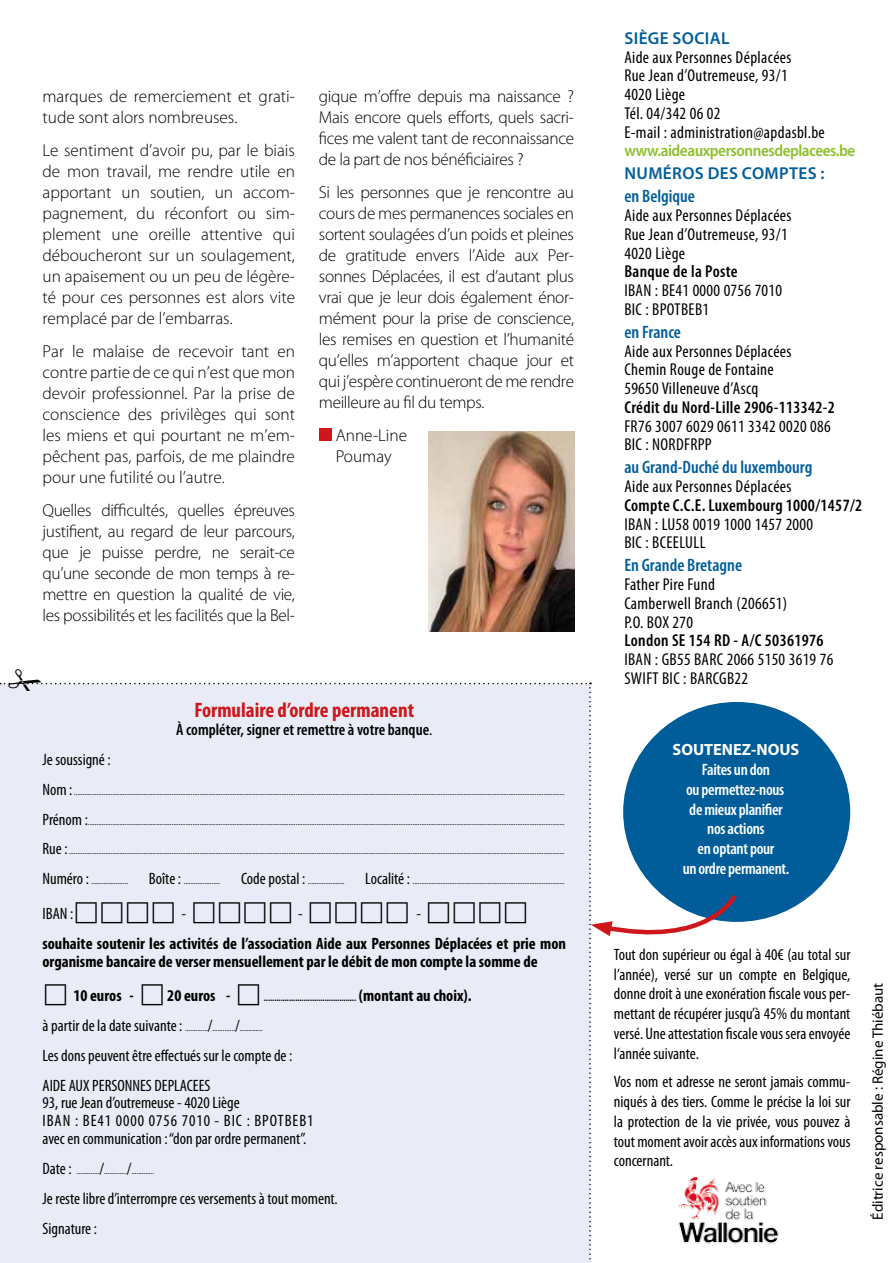
<style>
.page{position:relative;width:893px;height:1263px;background:#fff}
.page>*{position:absolute;margin:0;border:0;box-sizing:border-box;transform-origin:0 0}
.t1{font:700 condensed 21px "Myriad Pro";color:#cd171a}
.t2{font:600 condensed 18px "Myriad Pro";color:#005d9a}
.t3{font:300 17.25px/21px "Myriad Pro";color:#000;text-align:justify}
.t4{font:condensed 17.25px/18.8px "Myriad Pro";letter-spacing:.02em;color:#000}
.t5{font:600 condensed 17.25px "Myriad Pro";letter-spacing:.02em;color:#000}
.t6{font:600 17.25px "Myriad Pro";letter-spacing:.02em;color:#005d9a}
.t7{font:condensed 16.5px/19.8px "Myriad Pro";color:#000}
.t8{font:700 condensed 16.5px/17.9px "Myriad Pro";color:#000}
.t9{font:600 condensed 16.5px/19.8px "Myriad Pro";letter-spacing:-.02em;color:#fff;text-align:center}
.t10{font:600 condensed 16.5px "Myriad Pro";color:#000}
.t11{font:600 semi-condensed 16.5px "Myriad Pro";letter-spacing:-.03em;color:#8ebf2d}
.t12{font:700 16.35px "Myriad Pro";color:#fff}
.t13{font:15px "Myriad Pro";color:#000}
.t14{font:condensed 9px "Myriad Pro";color:#000}
.t15{font:700 condensed 9px "Myriad Pro";color:#000}
.s1{font-weight:400}
.s2{font-size:16.5px}
</style>
<div class="page">
<img style="left:739px;top:1182px;width:40px;height:62px">
<div style="left:623px;top:702px;width:227px;height:220px;background:#005d9a;border-radius:50%"></div>
<div style="left:319px;top:428px;width:13px;height:13px;background:#cd171a"></div>
<img style="left:428px;top:432px;width:146px;height:199px">
<svg style="left:0;top:682px;width:739px;height:581px"></svg>
<p class="t3" style="left:43px;top:86px;width:254px">marques de remerciement et grati&shy;tude sont alors nombreuses.</p>
<p class="t3" style="left:43px;top:140px;width:254px">Le sentiment d’avoir pu, par le biais de mon travail, me rendre utile en apportant un soutien, un accom&shy;pagnement, du réconfort ou sim&shy;plement une oreille attentive qui déboucheront sur un soulagement, un apaisement ou un peu de légère&shy;té pour ces personnes est alors vite remplacé par de l’embarras.</p>
<p class="t3" style="left:43px;top:341px;width:254px">Par le malaise de recevoir tant en contre partie de ce qui n’est que mon devoir professionnel. Par la prise de conscience des privilèges qui sont les miens et qui pourtant ne m’em&shy;pêchent pas, parfois, de me plaindre pour une futilité ou l’autre.</p>
<p class="t3" style="left:43px;top:500px;width:254px">Quelles difficultés, quelles épreuves justifient, au regard de leur parcours, que je puisse perdre, ne serait-ce qu’une seconde de mon temps à re&shy;mettre en question la qualité de vie, les possibilités et les facilités que la Bel-</p>
<p class="t3" style="left:319px;top:86px;width:257px">gique m’offre depuis ma naissance ?<br>Mais encore quels efforts, quels sacri&shy;fices me valent tant de reconnaissance de la part de nos bénéficiaires ?</p>
<p class="t3" style="left:319px;top:182px;width:257px">Si les personnes que je rencontre au cours de mes permanences sociales en sortent soulagées d’un poids et pleines de gratitude envers l’Aide aux Per&shy;sonnes Déplacées, il est d’autant plus vrai que je leur dois également énor&shy;mément pour la prise de conscience, les remises en question et l’humanité qu’elles m’apportent chaque jour et qui j’espère continueront de me rendre meilleure au fil du temps.</p>
<p class="t3" style="left:336px;top:425px;width:73px">Anne-Line<br>Poumay</p>
<p class="t1" style="left:194px;top:697px;width:221px">Formulaire d’ordre permanent</p>
<p class="t10" style="left:176px;top:719px;width:258px">À compléter, signer et remettre à votre banque<span class="s1">.</span></p>
<p class="t7" style="left:43px;top:744px;width:70px;line-height:29.8px">Je soussigné :<br>Nom :<br>Prénom :<br>Rue :</p>
<p class="t14" style="left:43px;top:876px;width:87px"><span class="s2">Numéro :</span> .....................</p>
<p class="t14" style="left:149px;top:876px;width:73px"><span class="s2">Boîte :</span> .....................</p>
<p class="t14" style="left:241px;top:876px;width:105px"><span class="s2">Code postal :</span> .....................</p>
<p class="t7" style="left:365px;top:869px;width:46px">Localité :</p>
<p class="t7" style="left:43px;top:903px;width:32px">IBAN :</p>
<p class="t7" style="left:182px;top:903px;width:6px">-</p>
<p class="t7" style="left:298px;top:903px;width:6px">-</p>
<p class="t7" style="left:416px;top:903px;width:6px">-</p>
<p class="t8" style="left:43px;top:934px;width:525px">souhaite soutenir les activités de l’association Aide aux Personnes Déplacées et prie mon organisme bancaire de verser mensuellement par le débit de mon compte la somme de</p>
<p class="t8" style="left:73px;top:986px;width:62px">10 euros -</p>
<p class="t8" style="left:167px;top:986px;width:65px">20 euros -</p>
<p class="t15" style="left:264px;top:992px;width:209px">............................................ <span class="s2">(montant au choix).</span></p>
<p class="t14" style="left:43px;top:1022px;width:221px"><span class="s2">à partir de la date suivante :</span> .............<span class="s2">/</span>.............<span class="s2">/</span>.............</p>
<p class="t7" style="left:43px;top:1040px;width:251px;line-height:29.8px">Les dons peuvent être effectués sur le compte de :<br>AIDE AUX PERSONNES DEPLACEES</p>
<p class="t7" style="left:43px;top:1094px;width:273px;line-height:17.9px">93, rue Jean d’outremeuse - 4020 Liège<br>IBAN : BE41 0000 0756 7010 - BIC : BPOTBEB1 avec en communication : “don par ordre permanent”.</p>
<p class="t14" style="left:43px;top:1165px;width:113px"><span class="s2">Date :</span> .............<span class="s2">/</span>.............<span class="s2">/</span>.............</p>
<p class="t7" style="left:43px;top:1183px;width:297px;line-height:29.8px">Je reste libre d’interrompre ces versements à tout moment.<br>Signature :</p>
<p class="t6" style="left:624px;top:27px;width:107px">SIÈGE SOCIAL</p>
<p class="t4" style="left:624px;top:47px;width:202px">Aide aux Personnes Déplacées<br>Rue Jean d’Outremeuse, 93/1<br>4020 Liège<br>Tél. 04/342 06 02<br>E-mail : administration@apdasbl.be</p>
<p class="t11" style="left:624px;top:140px;width:233px">www.aideauxpersonnesdeplacees.be</p>
<p class="t6" style="left:624px;top:162px;width:201px">NUMÉROS DES COMPTES :</p>
<p class="t2" style="left:624px;top:185px;width:72px">en Belgique</p>
<p class="t4" style="left:624px;top:206px;width:169px">Aide aux Personnes Déplacées<br>Rue Jean d’Outremeuse, 93/1<br>4020 Liège</p>
<p class="t5" style="left:624px;top:261px;width:115px">Banque de la Poste</p>
<p class="t4" style="left:624px;top:281px;width:159px">IBAN : BE41 0000 0756 7010<br>BIC : BPOTBEB1</p>
<p class="t2" style="left:624px;top:321px;width:58px">en France</p>
<p class="t4" style="left:624px;top:341px;width:169px">Aide aux Personnes Déplacées<br>Chemin Rouge de Fontaine<br>59650 Villeneuve d’Ascq</p>
<p class="t5" style="left:624px;top:396px;width:212px">Crédit du Nord-Lille 2906-113342-2</p>
<p class="t4" style="left:624px;top:416px;width:208px">FR76 3007 6029 0611 3342 0020 086<br>BIC : NORDFRPP</p>
<p class="t2" style="left:624px;top:456px;width:189px">au Grand-Duché du luxembourg</p>
<p class="t4" style="left:624px;top:477px;width:169px">Aide aux Personnes Déplacées</p>
<p class="t5" style="left:624px;top:494px;width:239px">Compte C.C.E. Luxembourg 1000/1457/2</p>
<p class="t4" style="left:624px;top:514px;width:190px">IBAN : LU58 0019 1000 1457 2000<br>BIC : BCEELULL</p>
<p class="t2" style="left:624px;top:554px;width:119px">En Grande Bretagne</p>
<p class="t4" style="left:624px;top:575px;width:164px">Father Pire Fund<br>Camberwell Branch (206651)<br>P.O. BOX 270</p>
<p class="t5" style="left:624px;top:630px;width:201px">London SE 154 RD - A/C 50361976</p>
<p class="t4" style="left:624px;top:650px;width:210px">IBAN : GB55 BARC 2066 5150 3619 76<br>SWIFT BIC : BARCGB22</p>
<p class="t12" style="left:673px;top:739px;width:128px">SOUTENEZ-NOUS</p>
<p class="t9" style="left:683px;top:759px;width:108px">Faites un don<br>ou permettez-nous de mieux planifier nos actions<br>en optant pour<br>un ordre permanent.</p>
<p class="t7" style="left:614px;top:944px;width:238px;text-align:justify">Tout don supérieur ou égal à 40€ (au total sur l’année), versé sur un compte en Belgique, donne droit à une exonération fiscale vous per&shy;mettant de récupérer jusqu’à 45% du montant versé. Une attestation fiscale vous sera envoyée l‘année suivante.</p>
<p class="t7" style="left:614px;top:1071px;width:238px;text-align:justify">Vos nom et adresse ne seront jamais commu&shy;niqués à des tiers. Comme le précise la loi sur la protection de la vie privée, vous pouvez à tout moment avoir accès aux informations vous concernant.</p>
<p class="t13" style="left:869px;top:1220px;width:239px;rotate:-90deg">Éditrice responsable : Régine Thiébaut</p>
</div>
